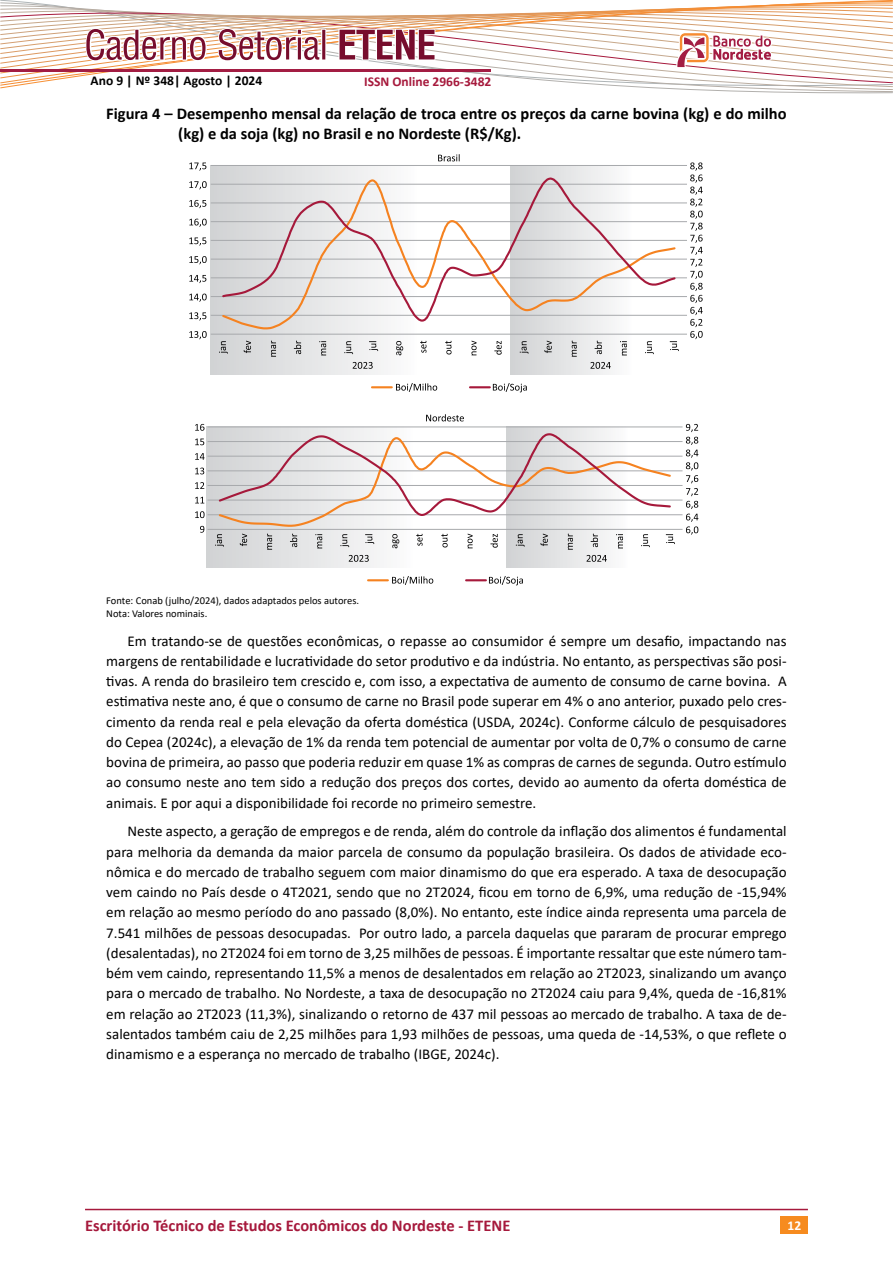
<style>
.page{position:relative;width:893px;height:1263px;background:#fff}
.page>*{position:absolute;margin:0;border:0;box-sizing:border-box;transform-origin:0 0}
.t1{font:700 16.5px/20.2px "Calibri";color:#000}
.t2{font:700 16.5px "Calibri";color:#a6193c}
.t3{font:15px/20.2px "Calibri";color:#000;text-align:justify}
.t4{font:700 13.5px "Calibri";color:#000}
.t5{font:700 13.5px "Calibri";color:#a6193c}
.t6{font:700 13.5px "Calibri";color:#fff}
.t7{font:10.5px/12.6px "Calibri";color:#000}
</style>
<div class="page">
<div style="left:781px;top:1216px;width:27px;height:17px;background:#f68b1f"></div>
<hr style="left:85px;top:1209px;width:723px;height:1px;background:#a6193c">
<svg style="left:0;top:63px;width:893px;height:23px"></svg>
<svg style="left:0;top:0;width:893px;height:63px"></svg>
<hr style="left:0;top:70px;width:490px;height:2px;background:#a31d43">
<svg style="left:211px;top:166px;width:300px;height:209px"></svg>
<svg style="left:511px;top:166px;width:159px;height:209px"></svg>
<hr style="left:211px;top:315px;width:476px;height:1px;background:#a7a9ac">
<hr style="left:211px;top:296px;width:476px;height:1px;background:#a7a9ac">
<hr style="left:211px;top:277px;width:476px;height:1px;background:#a7a9ac">
<hr style="left:211px;top:259px;width:476px;height:1px;background:#a7a9ac">
<hr style="left:211px;top:240px;width:476px;height:1px;background:#a7a9ac">
<hr style="left:211px;top:221px;width:476px;height:1px;background:#a7a9ac">
<hr style="left:211px;top:202px;width:476px;height:1px;background:#a7a9ac">
<hr style="left:211px;top:184px;width:476px;height:1px;background:#a7a9ac">
<hr style="left:211px;top:165px;width:476px;height:1px;background:#a7a9ac">
<hr style="left:211px;top:334px;width:476px;height:1px;background:#a7a9ac">
<svg style="left:220px;top:178px;width:450px;height:153px"></svg>
<svg style="left:221px;top:176px;width:449px;height:147px"></svg>
<svg style="left:438px;top:154px;width:22px;height:7px"></svg>
<svg style="left:189px;top:162px;width:17px;height:9px"></svg>
<svg style="left:189px;top:181px;width:18px;height:8px"></svg>
<svg style="left:189px;top:200px;width:17px;height:8px"></svg>
<svg style="left:189px;top:219px;width:18px;height:8px"></svg>
<svg style="left:189px;top:237px;width:17px;height:9px"></svg>
<svg style="left:189px;top:256px;width:18px;height:8px"></svg>
<svg style="left:189px;top:275px;width:17px;height:8px"></svg>
<svg style="left:189px;top:294px;width:18px;height:8px"></svg>
<svg style="left:189px;top:312px;width:17px;height:9px"></svg>
<svg style="left:189px;top:331px;width:18px;height:8px"></svg>
<svg style="left:353px;top:362px;width:20px;height:7px"></svg>
<svg style="left:590px;top:362px;width:21px;height:7px"></svg>
<svg style="left:219px;top:341px;width:9px;height:13px"></svg>
<svg style="left:244px;top:341px;width:7px;height:12px"></svg>
<svg style="left:271px;top:341px;width:5px;height:16px"></svg>
<svg style="left:294px;top:341px;width:7px;height:13px"></svg>
<svg style="left:319px;top:341px;width:7px;height:14px"></svg>
<svg style="left:344px;top:341px;width:9px;height:13px"></svg>
<svg style="left:369px;top:341px;width:9px;height:10px"></svg>
<svg style="left:396px;top:341px;width:7px;height:14px"></svg>
<svg style="left:420px;top:341px;width:6px;height:12px"></svg>
<svg style="left:445px;top:341px;width:6px;height:13px"></svg>
<svg style="left:471px;top:341px;width:6px;height:14px"></svg>
<svg style="left:494px;top:341px;width:8px;height:14px"></svg>
<svg style="left:520px;top:341px;width:8px;height:13px"></svg>
<svg style="left:544px;top:341px;width:8px;height:12px"></svg>
<svg style="left:572px;top:341px;width:5px;height:16px"></svg>
<svg style="left:595px;top:341px;width:7px;height:13px"></svg>
<svg style="left:620px;top:341px;width:7px;height:14px"></svg>
<svg style="left:645px;top:341px;width:9px;height:13px"></svg>
<svg style="left:670px;top:31px;width:103px;height:320px"></svg>
<svg style="left:396px;top:383px;width:41px;height:9px"></svg>
<svg style="left:493px;top:383px;width:34px;height:9px"></svg>
<hr style="left:372px;top:386px;width:20px;height:2px;background:#f58220">
<hr style="left:470px;top:386px;width:20px;height:2px;background:#a6193b">
<div style="left:207px;top:427px;width:300px;height:141px;background:linear-gradient(to right,#d4d5d7,#fff)"></div>
<div style="left:507px;top:427px;width:176px;height:141px;background:linear-gradient(to right,#d4d5d7,#fff)"></div>
<svg style="left:349px;top:555px;width:20px;height:7px"></svg>
<svg style="left:586px;top:555px;width:21px;height:7px"></svg>
<svg style="left:215px;top:534px;width:9px;height:13px"></svg>
<svg style="left:240px;top:534px;width:7px;height:12px"></svg>
<svg style="left:267px;top:534px;width:5px;height:16px"></svg>
<svg style="left:290px;top:534px;width:7px;height:13px"></svg>
<svg style="left:315px;top:534px;width:7px;height:14px"></svg>
<svg style="left:340px;top:534px;width:9px;height:13px"></svg>
<svg style="left:365px;top:534px;width:9px;height:10px"></svg>
<svg style="left:392px;top:534px;width:7px;height:14px"></svg>
<svg style="left:416px;top:534px;width:7px;height:12px"></svg>
<svg style="left:441px;top:534px;width:7px;height:13px"></svg>
<svg style="left:468px;top:534px;width:5px;height:14px"></svg>
<svg style="left:490px;top:534px;width:8px;height:14px"></svg>
<svg style="left:516px;top:534px;width:9px;height:13px"></svg>
<svg style="left:540px;top:534px;width:8px;height:12px"></svg>
<svg style="left:568px;top:534px;width:5px;height:16px"></svg>
<svg style="left:591px;top:534px;width:7px;height:13px"></svg>
<svg style="left:616px;top:534px;width:7px;height:14px"></svg>
<svg style="left:641px;top:534px;width:9px;height:13px"></svg>
<svg style="left:666px;top:534px;width:9px;height:10px"></svg>
<svg style="left:392px;top:576px;width:41px;height:9px"></svg>
<svg style="left:489px;top:576px;width:34px;height:9px"></svg>
<hr style="left:368px;top:579px;width:20px;height:2px;background:#f58220">
<hr style="left:466px;top:579px;width:20px;height:2px;background:#a6193b">
<hr style="left:207px;top:514px;width:475px;height:1px;background:#a7a9ac">
<hr style="left:207px;top:500px;width:475px;height:1px;background:#a7a9ac">
<hr style="left:207px;top:485px;width:475px;height:1px;background:#a7a9ac">
<hr style="left:207px;top:470px;width:475px;height:1px;background:#a7a9ac">
<hr style="left:207px;top:456px;width:475px;height:1px;background:#a7a9ac">
<hr style="left:207px;top:441px;width:475px;height:1px;background:#a7a9ac">
<hr style="left:207px;top:426px;width:475px;height:1px;background:#a7a9ac">
<hr style="left:207px;top:529px;width:475px;height:1px;background:#a7a9ac">
<svg style="left:217px;top:432px;width:455px;height:96px"></svg>
<svg style="left:426px;top:414px;width:38px;height:7px"></svg>
<svg style="left:195px;top:424px;width:9px;height:7px"></svg>
<svg style="left:195px;top:438px;width:9px;height:7px"></svg>
<svg style="left:195px;top:453px;width:10px;height:7px"></svg>
<svg style="left:195px;top:468px;width:9px;height:6px"></svg>
<svg style="left:195px;top:482px;width:9px;height:7px"></svg>
<svg style="left:195px;top:497px;width:9px;height:6px"></svg>
<svg style="left:195px;top:511px;width:10px;height:7px"></svg>
<svg style="left:200px;top:526px;width:4px;height:7px"></svg>
<svg style="left:686px;top:424px;width:12px;height:111px"></svg>
<p class="t4" style="left:91px;top:71px;width:173px">Ano 9 | Nº 348| Agosto | 2024</p>
<p class="t5" style="left:364px;top:72px;width:129px">ISSN Online 2966-3482</p>
<p class="t1" style="left:178px;top:103px;width:610px;text-indent:-72px">Figura 4 – Desempenho mensal da relação de troca entre os preços da carne bovina (kg) e do milho (kg) e da soja (kg) no Brasil e no Nordeste (R$/Kg).</p>
<p class="t7" style="left:106px;top:594px;width:254px">Fonte: Conab (julho/2024), dados adaptados pelos autores.<br>Nota: Valores nominais.</p>
<p class="t3" style="left:106px;top:630px;width:682px;text-indent:21px">Em tratando-se de questões econômicas, o repasse ao consumidor é sempre um desafio, impactando nas margens de rentabilidade e lucratividade do setor produtivo e da indústria. No entanto, as perspectivas são posi&shy;tivas. A renda do brasileiro tem crescido e, com isso, a expectativa de aumento de consumo de carne bovina. A estimativa neste ano, é que o consumo de carne no Brasil pode superar em 4% o ano anterior, puxado pelo cres&shy;cimento da renda real e pela elevação da oferta doméstica (USDA, 2024c). Conforme cálculo de pesquisadores do Cepea (2024c), a elevação de 1% da renda tem potencial de aumentar por volta de 0,7% o consumo de carne bovina de primeira, ao passo que poderia reduzir em quase 1% as compras de carnes de segunda. Outro estímulo ao consumo neste ano tem sido a redução dos preços dos cortes, devido ao aumento da oferta doméstica de animais. E por aqui a disponibilidade foi recorde no primeiro semestre.</p>
<p class="t3" style="left:106px;top:821px;width:682px;text-indent:21px">Neste aspecto, a geração de empregos e de renda, além do controle da inflação dos alimentos é fundamental para melhoria da demanda da maior parcela de consumo da população brasileira. Os dados de atividade eco&shy;nômica e do mercado de trabalho seguem com maior dinamismo do que era esperado. A taxa de desocupação vem caindo no País desde o 4T2021, sendo que no 2T2024, ficou em torno de 6,9%, uma redução de -15,94% em relação ao mesmo período do ano passado (8,0%). No entanto, este índice ainda representa uma parcela de 7.541 milhões de pessoas desocupadas. Por outro lado, a parcela daquelas que pararam de procurar emprego (desalentadas), no 2T2024 foi em torno de 3,25 milhões de pessoas. É importante ressaltar que este número tam&shy;bém vem caindo, representando 11,5% a menos de desalentados em relação ao 2T2023, sinalizando um avanço para o mercado de trabalho. No Nordeste, a taxa de desocupação no 2T2024 caiu para 9,4%, queda de -16,81% em relação ao 2T2023 (11,3%), sinalizando o retorno de 437 mil pessoas ao mercado de trabalho. A taxa de de&shy;salentados também caiu de 2,25 milhões para 1,93 milhões de pessoas, uma queda de -14,53%, o que reflete o dinamismo e a esperança no mercado de trabalho (IBGE, 2024c).</p>
<p class="t2" style="left:85px;top:1213px;width:427px">Escritório Técnico de Estudos Econômicos do Nordeste - ETENE</p>
<p class="t6" style="left:787px;top:1216px;width:15px">12</p>
</div>
